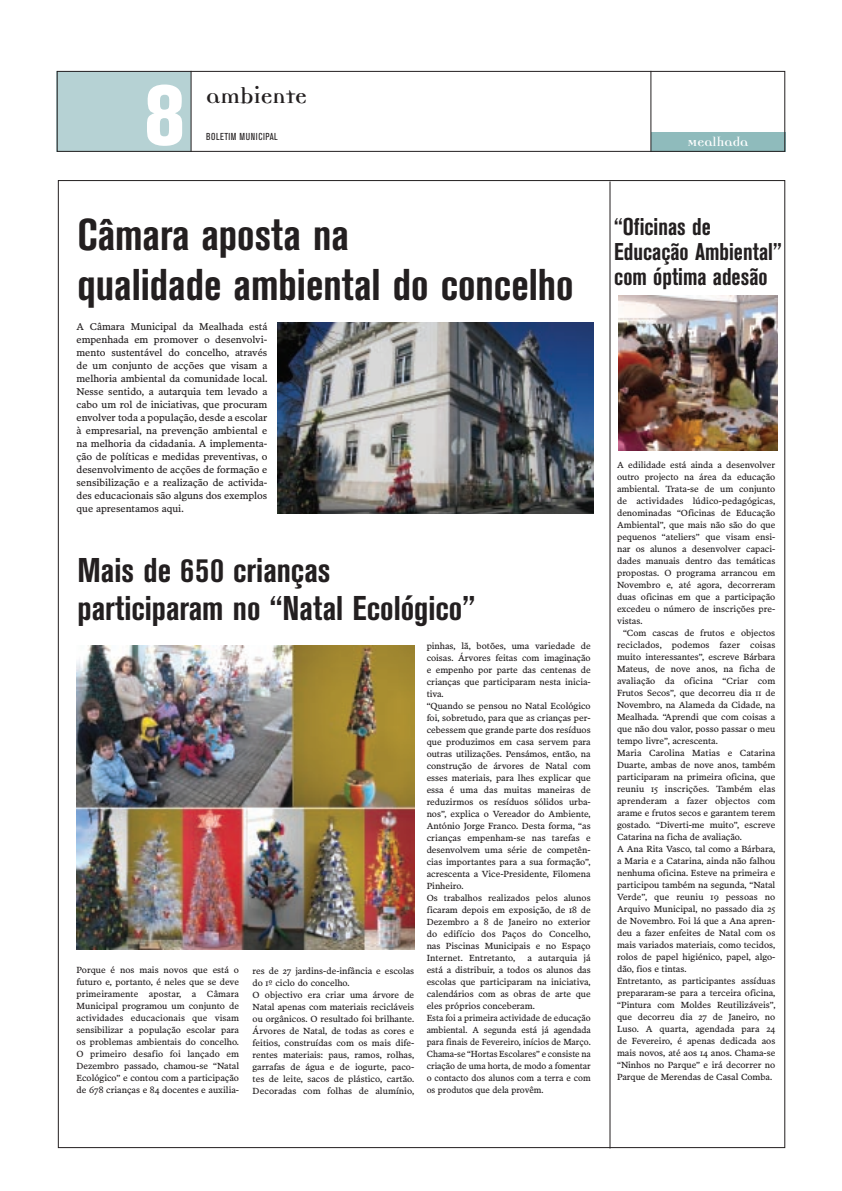
<style>
.page{position:relative;width:842px;height:1191px;background:#fff}
.page>*{position:absolute;margin:0;border:0;box-sizing:border-box;transform-origin:0 0}
.t1{font:800 condensed 84px "Akzidenz Grotesk BE";color:#fff}
.t2{font:700 condensed 44px/50px "Akzidenz Grotesk BE";color:#231f20}
.t3{font:700 condensed 34px/38px "Akzidenz Grotesk BE";color:#231f20}
.t4{font:700 condensed 24px/25px "Akzidenz Grotesk BE";color:#231f20;scale:.96 1}
.t5{font:700 24px "Democratica";color:#231f20}
.t6{font:700 14px "Democratica";color:#fff}
.t7{font:10px/13px "Poynter OS Text Three";color:#231f20;text-align:justify}
.t8{font:condensed 10px "Akzidenz Grotesk BE";letter-spacing:.055em;color:#231f20}
.t9{font:9px/12px "Poynter OS Text Three";color:#231f20}
</style>
<div class="page">
<div style="left:651px;top:132px;width:134px;height:20px;background:#8fbbbc"></div>
<div style="left:57px;top:71px;width:134px;height:81px;background:#b6d2d4"></div>
<hr style="left:191px;top:71px;width:1px;height:81px;background:#231f20">
<hr style="left:651px;top:71px;width:1px;height:81px;background:#231f20">
<div style="left:57px;top:71px;width:728px;height:81px;border:1px solid #231f20"></div>
<hr style="left:609px;top:181px;width:1px;height:967px;background:#231f20">
<img style="left:278px;top:322px;width:316px;height:191px">
<img style="left:77px;top:645px;width:337px;height:304px">
<img style="left:619px;top:295px;width:159px;height:156px">
<h1 class="t1" style="left:144px;top:67px;width:43px">8</h1>
<h3 class="t5" style="left:206px;top:85px;width:102px">ambiente</h3>
<p class="t8" style="left:206px;top:131px;width:73px">BOLETIM MUNICIPAL</p>
<h3 class="t6" style="left:688px;top:136px;width:62px">Mealhada</h3>
<h2 class="t2" style="left:78px;top:210px;width:498px">Câmara aposta na<br>qualidade ambiental do concelho</h2>
<p class="t7" style="left:77px;top:320px;width:192px">A Câmara Municipal da Mealhada está empenhada em promover o desenvolvi&shy;mento sustentável do concelho, através de um conjunto de acções que visam a melhoria ambiental da comunidade local.<br>Nesse sentido, a autarquia tem levado a cabo um rol de iniciativas, que procuram envolver toda a população, desde a escolar à empresarial, na prevenção ambiental e na melhoria da cidadania. A implementa&shy;ção de políticas e medidas preventivas, o desenvolvimento de acções de formação e sensibilização e a realização de activida&shy;des educacionais são alguns dos exemplos que apresentamos aqui.</p>
<h3 class="t3" style="left:78px;top:551px;width:399px">Mais de 650 crianças participaram no “Natal Ecológico”</h3>
<p class="t9" style="left:77px;top:963px;width:164px;text-align:justify">Porque é nos mais novos que está o futuro e, portanto, é neles que se deve primeiramente apostar, a Câmara Municipal programou um conjunto de actividades educacionais que visam sensibilizar a população escolar para os problemas ambientais do concelho.<br>O primeiro desafio foi lançado em Dezembro passado, chamou-se “Natal Ecológico” e contou com a participação de 678 crianças e 84 docentes e auxilia-</p>
<p class="t9" style="left:253px;top:964px;width:163px">res de 27 jardins-de-infância e escolas do 1º ciclo do concelho.<br>O objectivo era criar uma árvore de Natal apenas com materiais recicláveis ou orgânicos. O resultado foi brilhante.<br>Árvores de Natal, de todas as cores e feitios, construídas com os mais dife&shy;rentes materiais: paus, ramos, rolhas, garrafas de água e de iogurte, paco&shy;tes de leite, sacos de plástico, cartão.<br>Decoradas com folhas de alumínio,</p>
<p class="t9" style="left:427px;top:639px;width:166px">pinhas, lã, botões, uma variedade de coisas. Árvores feitas com imaginação e empenho por parte das centenas de crianças que participaram nesta inicia&shy;tiva.<br>“Quando se pensou no Natal Ecológico foi, sobretudo, para que as crianças per&shy;cebessem que grande parte dos resíduos que produzimos em casa servem para outras utilizações. Pensámos, então, na construção de árvores de Natal com esses materiais, para lhes explicar que essa é uma das muitas maneiras de reduzirmos os resíduos sólidos urba&shy;nos”, explica o Vereador do Ambiente, António Jorge Franco. Desta forma, “as crianças empenham-se nas tarefas e desenvolvem uma série de competên&shy;cias importantes para a sua formação”, acrescenta a Vice-Presidente, Filomena Pinheiro.<br>Os trabalhos realizados pelos alunos ficaram depois em exposição, de 18 de Dezembro a 8 de Janeiro no exterior do edifício dos Paços do Concelho, nas Piscinas Municipais e no Espaço Internet. Entretanto,</p>
<p class="t9" style="left:427px;top:951px;width:166px;text-indent:101px">a autarquia já está a distribuir, a todos os alunos das escolas que participaram na iniciativa, calendários com as obras de arte que eles próprios conceberam.<br>Esta foi a primeira actividade de educação ambiental. A segunda está já agendada para finais de Fevereiro, inícios de Março.<br>Chama-se “Hortas Escolares” e consiste na criação de uma horta, de modo a fomentar o contacto dos alunos com a terra e com os produtos que dela provêm.</p>
<h3 class="t4" style="left:614px;top:214px;width:176px">“Oficinas de<br>Educação Ambiental” com óptima adesão</h3>
<p class="t9" style="left:617px;top:458px;width:160px;text-align:justify">A edilidade está ainda a desenvolver outro projecto na área da educação ambiental. Trata-se de um conjunto de actividades lúdico-pedagógicas, denominadas “Oficinas de Educação Ambiental”, que mais não são do que pequenos “ateliers” que visam ensi&shy;nar os alunos a desenvolver capaci&shy;dades manuais dentro das temáticas propostas. O programa arrancou em Novembro e, até agora, decorreram duas oficinas em que a participação excedeu o número de inscrições pre&shy;vistas.</p>
<p class="t9" style="left:617px;top:626px;width:160px;text-indent:6px">“Com cascas de frutos e objectos reciclados, podemos fazer coisas muito interessantes”, escreve Bárbara Mateus, de nove anos, na ficha de avaliação da oficina “Criar com Frutos Secos”, que decorreu dia 11 de Novembro, na Alameda da Cidade, na Mealhada. “Aprendi que com coisas a que não dou valor, posso passar o meu tempo livre”, acrescenta.<br>Maria Carolina Matias e Catarina Duarte, ambas de nove anos, também participaram na primeira oficina, que reuniu 15 inscrições. Também elas aprenderam a fazer objectos com arame e frutos secos e garantem terem gostado. “Diverti-me muito”, escreve Catarina na ficha de avaliação.<br>A Ana Rita Vasco, tal como a Bárbara, a Maria e a Catarina, ainda não falhou nenhuma oficina. Esteve na primeira e participou também na segunda, “Natal Verde”, que reuniu 19 pessoas no Arquivo Municipal, no passado dia 25 de Novembro. Foi lá que a Ana apren&shy;deu a fazer enfeites de Natal com os mais variados materiais, como tecidos, rolos de papel higiénico, papel, algo&shy;dão, fios e tintas.<br>Entretanto, as participantes assíduas prepararam-se para a terceira oficina, “Pintura com Moldes Reutilizáveis”, que decorreu dia 27 de Janeiro, no Luso. A quarta, agendada para 24 de Fevereiro, é apenas dedicada aos mais novos, até aos 14 anos. Chama-se “Ninhos no Parque” e irá decorrer no Parque de Merendas de Casal Comba.</p>
</div>
